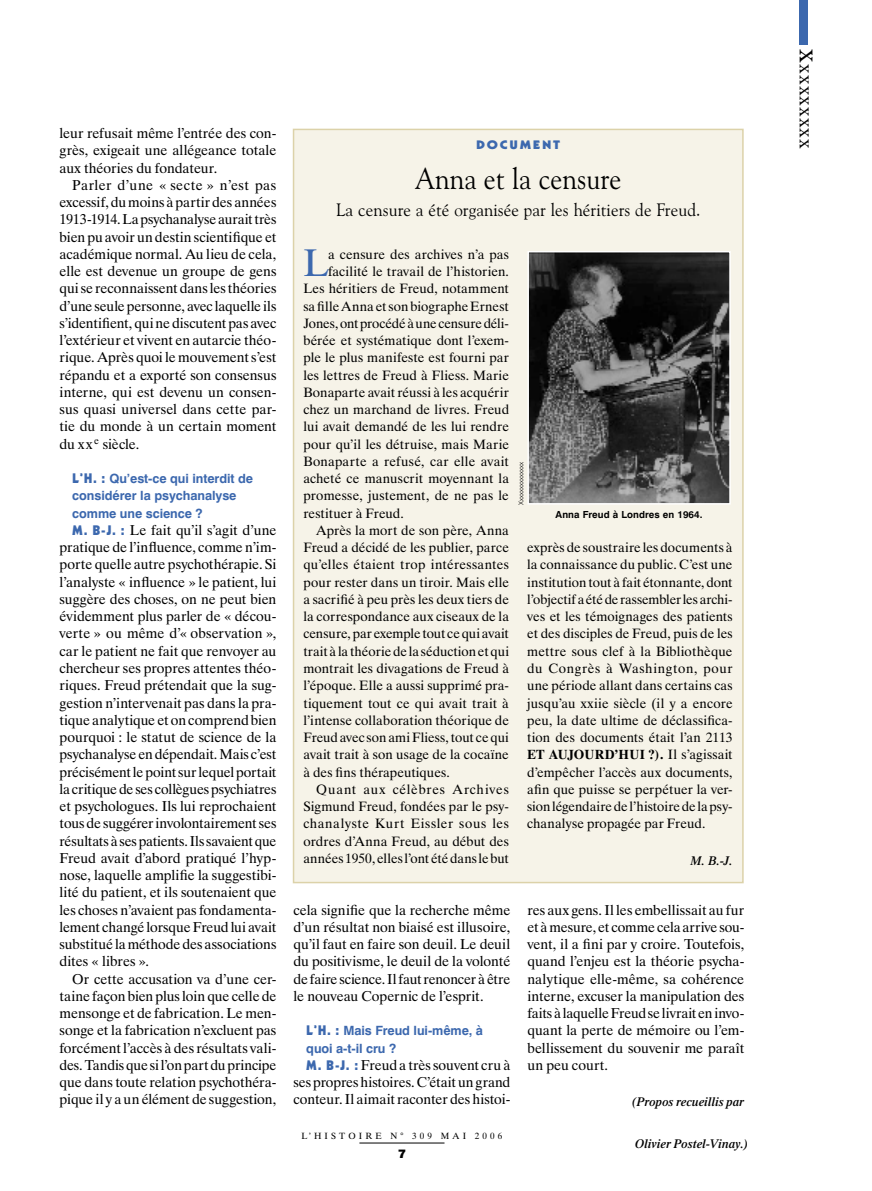
<style>
.page{position:relative;width:872px;height:1191px;background:#fff}
.page>*{position:absolute;margin:0;border:0;box-sizing:border-box;transform-origin:0 0}
._23d_Encadré_1col_texte_courant{font:38.4px "Dutch 801 BT";color:#3c68ae}
._23b_Encadré_1col_titre{font:30px "Goudy Old Style BT";color:#000;scale:.9 1}
._23c_Encadré_1col_chapo{font:18px "Goudy Old Style BT";letter-spacing:.005em;color:#000;scale:.95 1}
._10_Entretien_texte_courant{font:14.25px/17.2px "Dutch 801 BT";letter-spacing:-.005em;color:#000;text-align:justify}
._23d_Encadré_1col_texte_courant-2{font:13.5px/17.2px "Dutch 801 BT";letter-spacing:.005em;color:#000;text-align:justify}
._11_Entretien_question{font:700 12.75px/17.2px "Swiss 721 BT";letter-spacing:-.005em;color:#3c68ae}
._12_Entretien_signature{font:italic 600 12.75px "Dutch 801 BT";letter-spacing:.01em;color:#000}
._24f_Encadré_2col_signature{font:italic 600 12.75px "Dutch 801 BT";color:#000}
.t1{font:12.6px "Aldine 721 BT";letter-spacing:.075em;color:#000}
.Suritre_encadre{font:12px "Geometric 231 BT Heavy C";letter-spacing:.12em;color:#3c68ae;scale:1.2 1}
.t2{font:900 12px "Swiss 721 BT";color:#000}
._07a_Légende{font:700 9.75px "Swiss 721 BT";letter-spacing:.005em;color:#000}
.t3{font:9px "Dutch 801 BT";letter-spacing:.35em;color:#000}
._07b_Crédit_photo{font:300 6.75px "Swiss 721 BT";color:#000}
.s1{font-family:"Geometric 231 BT Heavy C";font-weight:400;font-size:13.5px}
.s2{font-family:"Geometric 231 BT Heavy C";font-size:13.5px;color:#3c68ae}
.s3{font-weight:700}
.s4{font-size:18px}
</style>
<div class="page">
<div style="left:799px;top:0;width:9px;height:45px;background:#3c68ae"></div>
<hr style="left:359px;top:1142px;width:85px;height:1px;background:#000">
<div style="left:293px;top:129px;width:450px;height:753px;background:#f6f3e8"></div>
<div style="left:293px;top:129px;width:450px;height:754px;border:2px solid #dcd2a9"></div>
<img style="left:530px;top:254px;width:197px;height:247px">
<div style="left:527px;top:251px;width:203px;height:253px;border:2px solid #fff"></div>
<p class="_10_Entretien_texte_courant" style="left:60px;top:124px;width:218px">leur refusait même l’entrée des con&shy;grès, exigeait une allégeance totale aux théories du fondateur.</p>
<p class="_10_Entretien_texte_courant" style="left:60px;top:176px;width:218px;text-indent:13px">Parler d’une « secte » n’est pas excessif, du moins à partir des années 1913-1914. La psychanalyse aurait très bien pu avoir un destin scientifique et académique normal. Au lieu de cela, elle est devenue un groupe de gens qui se reconnaissent dans les théories d’une seule personne, avec laquelle ils s’identifient, qui ne discutent pas avec l’extérieur et vivent en autarcie théo&shy;rique. Après quoi le mouvement s’est répandu et a exporté son consensus interne, qui est devenu un consen&shy;sus quasi universel dans cette par&shy;tie du monde à un certain moment du x x <sup>e</sup> siècle.</p>
<p class="_11_Entretien_question" style="left:72px;top:470px;width:182px"><span class="s1">L’H. :</span> Qu’est-ce qui interdit de considérer la psychanalyse comme une science ?</p>
<p class="_10_Entretien_texte_courant" style="left:60px;top:521px;width:218px;text-indent:13px"><span class="s2">M. B-J. :</span> Le fait qu’il s’agit d’une pratique de l’influence, comme n’im&shy;porte quelle autre psychothérapie. Si l’analyste « influence » le patient, lui suggère des choses, on ne peut bien évidemment plus parler de « décou&shy;verte » ou même d’« observation », car le patient ne fait que renvoyer au chercheur ses propres attentes théo&shy;riques. Freud prétendait que la sug&shy;gestion n’intervenait pas dans la pra&shy;tique analytique et on comprend bien pourquoi : le statut de science de la psychanalyse en dépendait. Mais c’est précisément le point sur lequel portait la critique de ses collègues psychiatres et psychologues. Ils lui reprochaient tous de suggérer involontairement ses résultats à ses patients. Ils savaient que Freud avait d’abord pratiqué l’hyp&shy;nose, laquelle amplifie la suggestibi&shy;lité du patient, et ils soutenaient que les choses n’avaient pas fondamenta&shy;lement changé lorsque Freud lui avait substitué la méthode des associations dites « libres ».</p>
<p class="_10_Entretien_texte_courant" style="left:60px;top:970px;width:218px;text-indent:13px">Or cette accusation va d’une cer&shy;taine façon bien plus loin que celle de mensonge et de fabrication. Le men&shy;songe et la fabrication n’excluent pas forcément l’accès à des résultats vali&shy;des. Tandis que si l’on part du principe que dans toute relation psychothéra&shy;pique il y a un élément de suggestion,</p>
<p class="Suritre_encadre" style="left:476px;top:137px;width:71px">DOCUMENT</p>
<p class="_23b_Encadré_1col_titre" style="left:415px;top:160px;width:231px">Anna et la censure</p>
<p class="_23c_Encadré_1col_chapo" style="left:336px;top:198px;width:385px">La censure a été organisée par les héritiers de Freud.</p>
<p class="_23d_Encadré_1col_texte_courant" style="left:303px;top:239px;width:26px">L</p>
<p class="_23d_Encadré_1col_texte_courant-2" style="left:328px;top:245px;width:182px">a censure des archives n’a pas</p>
<p class="_23d_Encadré_1col_texte_courant-2" style="left:328px;top:263px;width:182px">facilité le travail de l’historien.</p>
<p class="_23d_Encadré_1col_texte_courant-2" style="left:303px;top:280px;width:207px">Les héritiers de Freud, notamment</p>
<p class="_23d_Encadré_1col_texte_courant-2" style="left:303px;top:297px;width:207px">sa fille Anna et son biographe Ernest</p>
<p class="_23d_Encadré_1col_texte_courant-2" style="left:303px;top:314px;width:207px">Jones, ont procédé à une censure déli-</p>
<p class="_23d_Encadré_1col_texte_courant-2" style="left:303px;top:332px;width:207px">bérée et systématique dont l’exem-</p>
<p class="_23d_Encadré_1col_texte_courant-2" style="left:303px;top:349px;width:207px">ple le plus manifeste est fourni par</p>
<p class="_23d_Encadré_1col_texte_courant-2" style="left:303px;top:366px;width:207px">les lettres de Freud à Fliess. Marie</p>
<p class="_23d_Encadré_1col_texte_courant-2" style="left:303px;top:383px;width:207px">Bonaparte avait réussi à les acquérir</p>
<p class="_23d_Encadré_1col_texte_courant-2" style="left:303px;top:401px;width:207px">chez un marchand de livres. Freud</p>
<p class="_23d_Encadré_1col_texte_courant-2" style="left:303px;top:418px;width:207px">lui avait demandé de les lui rendre</p>
<p class="_23d_Encadré_1col_texte_courant-2" style="left:303px;top:435px;width:207px">pour qu’il les détruise, mais Marie</p>
<p class="_23d_Encadré_1col_texte_courant-2" style="left:303px;top:452px;width:207px">Bonaparte a refusé, car elle avait</p>
<p class="_23d_Encadré_1col_texte_courant-2" style="left:303px;top:470px;width:207px">acheté ce manuscrit moyennant la</p>
<p class="_23d_Encadré_1col_texte_courant-2" style="left:303px;top:487px;width:207px">promesse, justement, de ne pas le</p>
<p class="_23d_Encadré_1col_texte_courant-2" style="left:303px;top:504px;width:102px">restituer à Freud.</p>
<p class="_23d_Encadré_1col_texte_courant-2" style="left:303px;top:521px;width:207px;text-indent:13px">Après la mort de son père, Anna Freud a décidé de les publier, parce qu’elles étaient trop intéressantes pour rester dans un tiroir. Mais elle a sacrifié à peu près les deux tiers de la correspondance aux ciseaux de la censure, par exemple tout ce qui avait trait à la théorie de la séduction et qui montrait les divagations de Freud à l’époque. Elle a aussi supprimé pra&shy;tiquement tout ce qui avait trait à l’intense collaboration théorique de Freud avec son ami Fliess, tout ce qui avait trait à son usage de la cocaïne à des fins thérapeutiques.</p>
<p class="_23d_Encadré_1col_texte_courant-2" style="left:303px;top:780px;width:207px;text-indent:13px">Quant aux célèbres Archives Sigmund Freud, fondées par le psy&shy;chanalyste Kurt Eissler sous les ordres d’Anna Freud, au début des années 1950, elles l’ont été dans le but</p>
<p class="_07b_Crédit_photo" style="left:517px;top:505px;width:45px;rotate:-90deg">Xxxxxxxxxxxxxx</p>
<p class="_07a_Légende" style="left:555px;top:508px;width:148px">Anna Freud à Londres en 1964.</p>
<p class="_23d_Encadré_1col_texte_courant-2" style="left:527px;top:539px;width:207px">exprès de soustraire les documents à la connaissance du public. C’est une institution tout à fait étonnante, dont l’objectif a été de rassembler les archi&shy;ves et les témoignages des patients et des disciples de Freud, puis de les mettre sous clef à la Bibliothèque du Congrès à Washington, pour une période allant dans certains cas jusqu’au xxiie siècle (il y a encore peu, la date ultime de déclassifica&shy;tion des documents était l’an 2113<br><span class="s3">ET AUJOURD’HUI ?).</span> Il s’agissait d’empêcher l’accès aux documents, afin que puisse se perpétuer la ver&shy;sion légendaire de l’histoire de la psy&shy;chanalyse propagée par Freud.</p>
<p class="_24f_Encadré_2col_signature" style="left:691px;top:852px;width:43px">M. B.-J.</p>
<p class="_10_Entretien_texte_courant" style="left:293px;top:901px;width:218px">cela signifie que la recherche même d’un résultat non biaisé est illusoire, qu’il faut en faire son deuil. Le deuil du positivisme, le deuil de la volonté de faire science. Il faut renoncer à être le nouveau Copernic de l’esprit.</p>
<p class="_11_Entretien_question" style="left:306px;top:1022px;width:178px"><span class="s1">L’H. :</span> Mais Freud lui-même, à quoi a-t-il cru ?</p>
<p class="_10_Entretien_texte_courant" style="left:293px;top:1056px;width:218px;text-indent:13px"><span class="s2">M. B-J. :</span> Freud a très souvent cru à ses propres histoires. C’était un grand conteur. Il aimait raconter des histoi-</p>
<p class="t3" style="left:301px;top:1129px;width:202px">L’HISTOIRE N° 309 MAI 2006</p>
<p class="t2" style="left:398px;top:1146px;width:9px">7</p>
<p class="_10_Entretien_texte_courant" style="left:527px;top:901px;width:218px">res aux gens. Il les embellissait au fur et à mesure, et comme cela arrive sou&shy;vent, il a fini par y croire. Toutefois, quand l’enjeu est la théorie psycha&shy;nalytique elle-même, sa cohérence interne, excuser la manipulation des faits à laquelle Freud se livrait en invo&shy;quant la perte de mémoire ou l’em&shy;bellissement du souvenir me paraît un peu court.</p>
<p class="_12_Entretien_signature" style="left:632px;top:1094px;width:114px">(Propos recueillis par</p>
<p class="_12_Entretien_signature" style="left:635px;top:1136px;width:115px">Olivier Postel-Vinay.)</p>
<p class="t1" style="left:812px;top:49px;width:101px;rotate:90deg"><span class="s4">X</span>XXXXXXXX</p>
</div>
